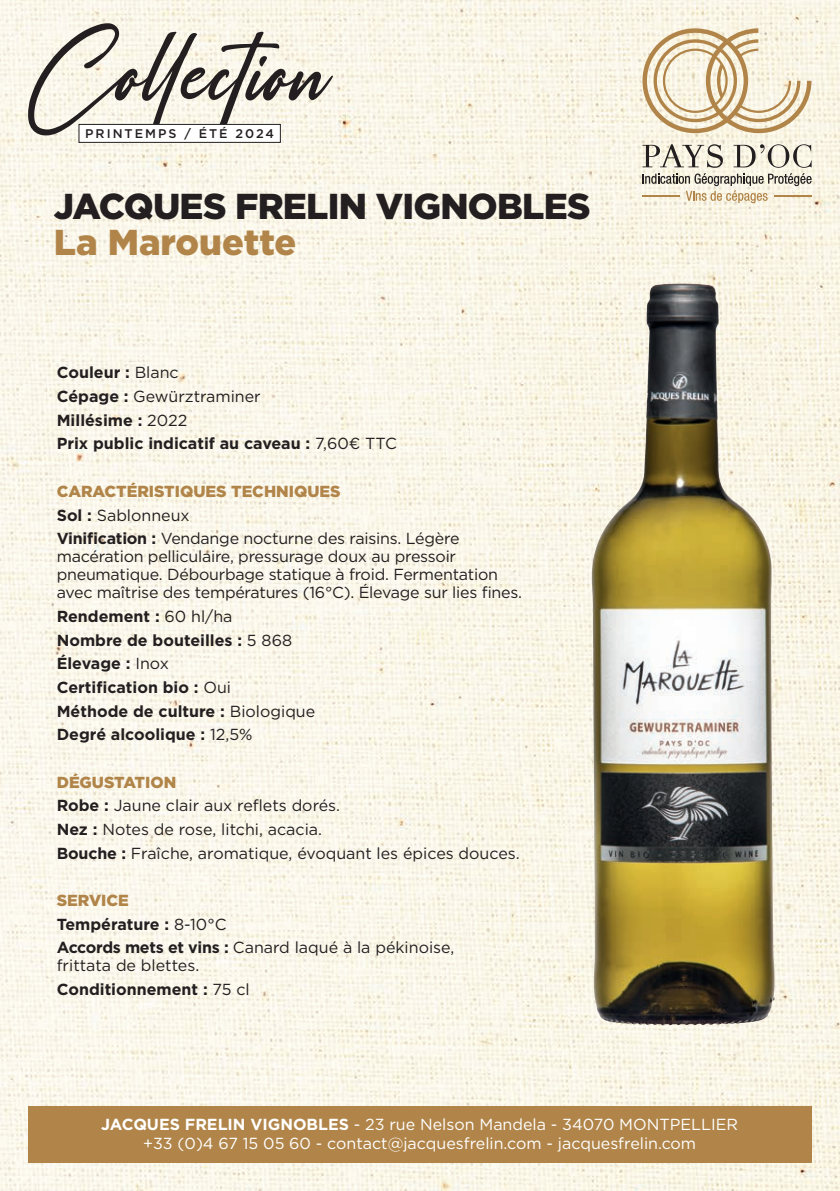
<style>
.page{position:relative;width:840px;height:1191px;background:#fff}
.page>*{position:absolute;margin:0;border:0;box-sizing:border-box;transform-origin:0 0}
.t1{font:138.4px "Rosellinda Alyamore";color:#231f20}
.t2{font:900 36px "Gotham";letter-spacing:-.02em;color:#231f20}
.t3{font:900 36px "Gotham";color:#b18549}
.t4{font:16px/23.6px "Gotham";letter-spacing:-.015em;color:#231f20}
.t5{font:700 16px/23.6px "Gotham";color:#231f20}
.t6{font:16px/19px "Gotham";color:#fff;text-align:center}
.t7{font:500 12.6px "Gotham";letter-spacing:.16em;color:#231f20}
.s1{font-weight:400}
.s2{font-weight:900;color:#b18549}
.s3{font-weight:700}
</style>
<div class="page">
<img style="left:0;top:0;width:839px;height:1191px">
<svg style="left:642px;top:28px;width:169px;height:105px;background:#e6d8bd"></svg>
<svg style="left:642px;top:144px;width:169px;height:59px;background:#d3cdbd"></svg>
<hr style="left:642px;top:196px;width:37px;height:1px;background:#b18549">
<hr style="left:774px;top:196px;width:37px;height:1px;background:#b18549">
<div style="left:79px;top:124px;width:201px;height:18px;background:#fff"></div>
<div style="left:79px;top:124px;width:201px;height:19px;border:1px solid #231f20"></div>
<div style="left:28px;top:1106px;width:783px;height:56px;background:#b18549"></div>
<img style="left:639px;top:283px;width:41px;height:205px">
<h1 class="t1" style="left:28px;top:-5px;width:304px">Collection</h1>
<p class="t7" style="left:85px;top:125px;width:190px">PRINTEMPS / ÉTÉ 2024</p>
<h2 class="t2" style="left:54px;top:181px;width:538px">JACQUES FRELIN VIGNOBLES</h2>
<h2 class="t3" style="left:54px;top:217px;width:244px">La Marouette</h2>
<p class="t5" style="left:57px;top:361px;width:341px">Couleur : <span class="s1">Blanc<br></span>Cépage : <span class="s1">Gewürztraminer<br></span>Millésime : <span class="s1">2022<br></span>Prix public indicatif au caveau : <span class="s1">7,60€ TTC</span></p>
<p class="t4" style="left:57px;top:479px;width:404px"><span class="s2">CARACTÉRISTIQUES TECHNIQUES<br></span><span class="s3">Sol :</span> Sablonneux<br><span class="s3">Vinification :</span> Vendange nocturne des raisins. Légère</p>
<p class="t4" style="left:57px;top:547px;width:466px;line-height:18px">macération pelliculaire, pressurage doux au pressoir pneumatique. Débourbage statique à froid. Fermentation avec maîtrise des températures (16°C). Élevage sur lies fines.</p>
<p class="t5" style="left:57px;top:604px;width:260px">Rendement : <span class="s1">60 hl/ha<br></span>Nombre de bouteilles : <span class="s1">5 868<br></span>Élevage : <span class="s1">Inox<br></span>Certification bio : <span class="s1">Oui<br></span>Méthode de culture : <span class="s1">Biologique<br></span>Degré alcoolique : <span class="s1">12,5%</span></p>
<p class="t4" style="left:57px;top:770px;width:464px"><span class="s2">DÉGUSTATION<br></span><span class="s3">Robe :</span> Jaune clair aux reflets dorés.<br><span class="s3">Nez :</span> Notes de rose, litchi, acacia.<br><span class="s3">Bouche :</span> Fraîche, aromatique, évoquant les épices douces.</p>
<p class="t5" style="left:57px;top:888px;width:399px"><span class="s2">SERVICE<br></span>Température : <span class="s1">8-10°C<br></span>Accords mets et vins : <span class="s1">Canard laqué à la pékinoise,</span></p>
<p class="t4" style="left:57px;top:953px;width:194px">frittata de blettes.<br><span class="s3">Conditionnement :</span> 75 cl</p>
<p class="t6" style="left:101px;top:1114px;width:638px"><span class="s3">JACQUES FRELIN VIGNOBLES</span> - 23 rue Nelson Mandela - 34070 MONTPELLIER +33 (0)4 67 15 05 60 - contact@jacquesfrelin.com - jacquesfrelin.com</p>
</div>
